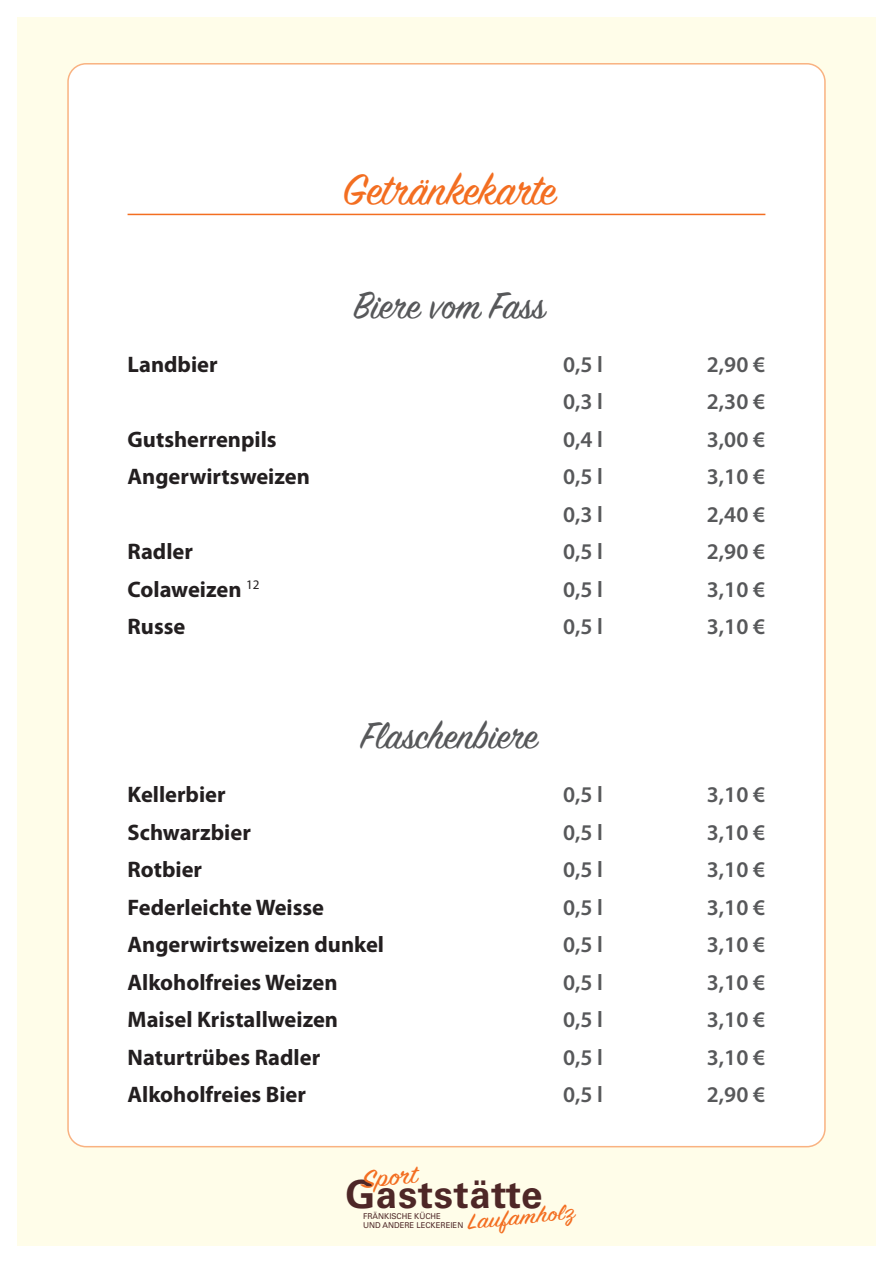
<style>
.page{position:relative;width:893px;height:1263px;background:#fff}
.page>*{position:absolute;margin:0;border:0;box-sizing:border-box;transform-origin:0 0}
.t1{font:48px "Sign Painter House Script";color:#f36e21}
.t2{font:42px "Sign Painter House Script";color:#57585a}
.t3{font:700 38.4px "Univers";letter-spacing:.02em;color:#4e2727}
.t4{font:27.6px "Sign Painter House Script";color:#f36e21;scale:1.19 1}
.t5{font:23.85px "Sign Painter House Script";color:#f36e21;scale:1.21 1}
.t6{font:700 22.5px "Myriad Pro";color:#231f20}
.t7{font:600 22.5px "Myriad Pro";color:#57585a}
.t8{font:8.1px/9.8px "Univers";color:#4e2727;scale:.96 1}
</style>
<div class="page">
<div style="left:17px;top:17px;width:859px;height:1229px;background:#fffde9"></div>
<div style="left:68px;top:64px;width:757px;height:1083px;background:#fff;border-radius:18px"></div>
<hr style="left:128px;top:214px;width:637px;height:1px;background:#f36e21">
<h1 class="t1" style="left:343px;top:160px;width:215px">Getränkekarte</h1>
<h2 class="t2" style="left:353px;top:279px;width:193px">Biere vom Fass</h2>
<p class="t6" style="left:128px;top:349px;width:92px">Landbier</p>
<p class="t7" style="left:563px;top:350px;width:41px">0,5 l</p>
<p class="t7" style="left:707px;top:350px;width:60px">2,90 €</p>
<p class="t7" style="left:563px;top:387px;width:41px">0,3 l</p>
<p class="t7" style="left:707px;top:387px;width:60px">2,30 €</p>
<p class="t6" style="left:128px;top:424px;width:151px">Gutsherrenpils</p>
<p class="t7" style="left:563px;top:425px;width:41px">0,4 l</p>
<p class="t7" style="left:707px;top:425px;width:60px">3,00 €</p>
<p class="t6" style="left:128px;top:462px;width:184px">Angerwirtsweizen</p>
<p class="t7" style="left:563px;top:462px;width:41px">0,5 l</p>
<p class="t7" style="left:707px;top:462px;width:60px">3,10 €</p>
<p class="t7" style="left:563px;top:500px;width:41px">0,3 l</p>
<p class="t7" style="left:707px;top:500px;width:60px">2,40 €</p>
<p class="t6" style="left:128px;top:537px;width:67px">Radler</p>
<p class="t7" style="left:563px;top:537px;width:41px">0,5 l</p>
<p class="t7" style="left:707px;top:537px;width:60px">2,90 €</p>
<p class="t6" style="left:128px;top:574px;width:133px">Colaweizen <sup>12</sup></p>
<p class="t7" style="left:563px;top:575px;width:41px">0,5 l</p>
<p class="t7" style="left:707px;top:575px;width:60px">3,10 €</p>
<p class="t6" style="left:128px;top:612px;width:59px">Russe</p>
<p class="t7" style="left:563px;top:612px;width:41px">0,5 l</p>
<p class="t7" style="left:707px;top:612px;width:60px">3,10 €</p>
<h2 class="t2" style="left:361px;top:710px;width:178px">Flaschenbiere</h2>
<p class="t6" style="left:128px;top:780px;width:100px">Kellerbier</p>
<p class="t7" style="left:563px;top:780px;width:41px">0,5 l</p>
<p class="t7" style="left:707px;top:780px;width:60px">3,10 €</p>
<p class="t6" style="left:128px;top:817px;width:125px">Schwarzbier</p>
<p class="t7" style="left:563px;top:818px;width:41px">0,5 l</p>
<p class="t7" style="left:707px;top:818px;width:60px">3,10 €</p>
<p class="t6" style="left:128px;top:855px;width:76px">Rotbier</p>
<p class="t7" style="left:563px;top:855px;width:41px">0,5 l</p>
<p class="t7" style="left:707px;top:855px;width:60px">3,10 €</p>
<p class="t6" style="left:128px;top:892px;width:198px">Federleichte Weisse</p>
<p class="t7" style="left:563px;top:893px;width:41px">0,5 l</p>
<p class="t7" style="left:707px;top:893px;width:60px">3,10 €</p>
<p class="t6" style="left:128px;top:930px;width:258px">Angerwirtsweizen dunkel</p>
<p class="t7" style="left:563px;top:930px;width:41px">0,5 l</p>
<p class="t7" style="left:707px;top:930px;width:60px">3,10 €</p>
<p class="t6" style="left:128px;top:967px;width:212px">Alkoholfreies Weizen</p>
<p class="t7" style="left:563px;top:968px;width:41px">0,5 l</p>
<p class="t7" style="left:707px;top:968px;width:60px">3,10 €</p>
<p class="t6" style="left:128px;top:1005px;width:212px">Maisel Kristallweizen</p>
<p class="t7" style="left:563px;top:1005px;width:41px">0,5 l</p>
<p class="t7" style="left:707px;top:1005px;width:60px">3,10 €</p>
<p class="t6" style="left:128px;top:1042px;width:194px">Naturtrübes Radler</p>
<p class="t7" style="left:563px;top:1043px;width:41px">0,5 l</p>
<p class="t7" style="left:707px;top:1043px;width:60px">3,10 €</p>
<p class="t6" style="left:128px;top:1080px;width:180px">Alkoholfreies Bier</p>
<p class="t7" style="left:563px;top:1080px;width:41px">0,5 l</p>
<p class="t7" style="left:707px;top:1080px;width:60px">2,90 €</p>
<p class="t4" style="left:359px;top:1163px;width:48px;rotate:-6deg">Spor t</p>
<h3 class="t3" style="left:345px;top:1171px;width:199px">Gaststätte</h3>
<p class="t5" style="left:466px;top:1208px;width:91px;rotate:-6deg">Laufamhol z</p>
<p class="t8" style="left:363px;top:1211px;width:106px">FRÄNKISCHE KÜCHE<br>UND ANDERE LECKEREIEN</p>
</div>
